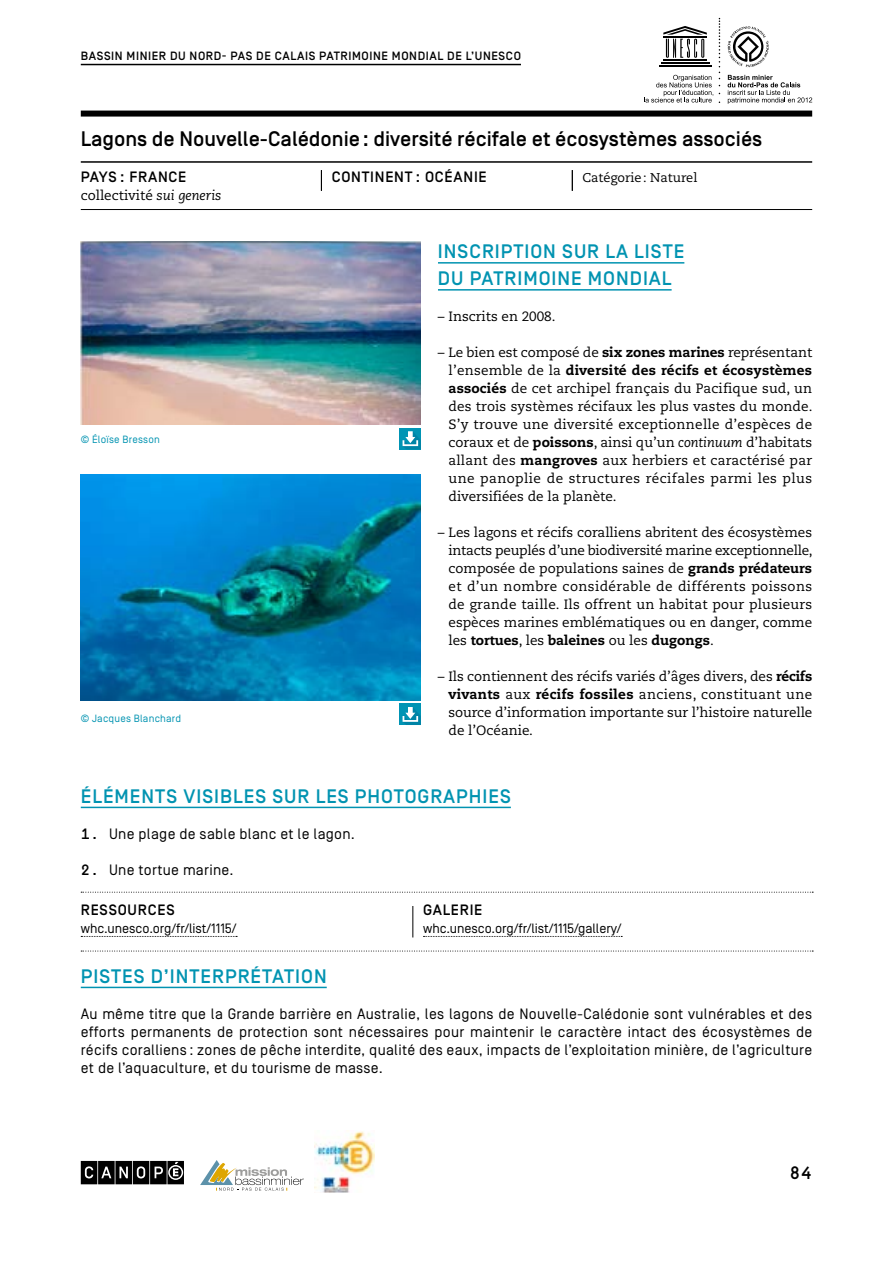
<style>
.page{position:relative;width:893px;height:1263px;background:#fff}
.page>*{position:absolute;margin:0;border:0;box-sizing:border-box;transform-origin:0 0}
.t1{font:500 21px "Simplon BP";color:#000}
.t2{font:500 19.5px/27px "Simplon BP";letter-spacing:.05em;color:#0193b1}
.t3{font:500 18px "Simplon BP Mono";color:#000}
.t4{font:15px/18px "Simplon BP Regular";letter-spacing:.02em;color:#000;text-align:justify}
.t5{font:500 15px "Simplon BP";letter-spacing:.05em;color:#000}
.t6{font:13.5px/18px "Caecilia LT Std";color:#000;text-align:justify}
.t7{font:13.5px "Simplon BP Regular";color:#000}
.t8{font:12.75px "Caecilia LT Std";color:#000}
.t9{font:500 12px "Simplon BP";letter-spacing:.05em;color:#000}
.t10{font:10.5px "Simplon BP Regular";letter-spacing:.02em;color:#0193b1}
.s1{font-style:italic}
.s2{font-weight:800}
.s3{font-family:"Simplon BP Mono";font-weight:500}
</style>
<div class="page">
<img style="left:314px;top:1130px;width:61px;height:62px">
<hr style="left:81px;top:64px;width:440px;height:1px;background:#000">
<svg style="left:81px;top:1161px;width:103px;height:23px"></svg>
<svg style="left:200px;top:1160px;width:104px;height:31px"></svg>
<hr style="left:438px;top:262px;width:246px;height:2px;background:#0193b1">
<hr style="left:438px;top:289px;width:234px;height:2px;background:#0193b1">
<hr style="left:81px;top:807px;width:430px;height:1px;background:#0193b1">
<hr style="left:81px;top:987px;width:246px;height:1px;background:#0193b1">
<svg style="left:81px;top:936px;width:156px;height:1px"></svg>
<svg style="left:423px;top:936px;width:199px;height:1px"></svg>
<hr style="left:412px;top:906px;width:1px;height:31px;background:#000">
<svg style="left:81px;top:892px;width:732px;height:1px"></svg>
<svg style="left:81px;top:951px;width:732px;height:1px"></svg>
<img style="left:81px;top:242px;width:340px;height:183px">
<img style="left:81px;top:474px;width:340px;height:227px">
<svg style="left:728px;top:26px;width:41px;height:41px"></svg>
<svg style="left:728px;top:75px;width:84px;height:29px"></svg>
<svg style="left:644px;top:18px;width:76px;height:85px"></svg>
<svg style="left:321px;top:170px;width:1px;height:21px"></svg>
<svg style="left:572px;top:170px;width:1px;height:21px"></svg>
<hr style="left:81px;top:209px;width:731px;height:1px;background:#000">
<div style="left:81px;top:111px;width:731px;height:6px;background:#000"></div>
<hr style="left:81px;top:161px;width:731px;height:2px;background:#000">
<div style="left:400px;top:428px;width:21px;height:21px;background:#0094b4"></div>
<svg style="left:402px;top:431px;width:19px;height:18px"></svg>
<div style="left:400px;top:704px;width:21px;height:21px;background:#0094b4"></div>
<svg style="left:402px;top:707px;width:19px;height:18px"></svg>
<p class="t9" style="left:81px;top:49px;width:440px">Bassin minier du nord- pas de calais Patrimoine mondial de l’UNESCO</p>
<h1 class="t1" style="left:81px;top:127px;width:683px">Lagons de Nouvelle-Calédonie: diversité récifale et écosystèmes associés</h1>
<p class="t5" style="left:81px;top:168px;width:17px">PAYS</p>
<p class="t5" style="left:120px;top:168px;width:66px">: FRANCE</p>
<p class="t6" style="left:81px;top:186px;width:142px">collectivité <span class="s1">sui generis</span></p>
<p class="t10" style="left:81px;top:433px;width:81px">© Éloïse Bresson</p>
<p class="t10" style="left:81px;top:712px;width:102px">© Jacques Blanchard</p>
<p class="t5" style="left:332px;top:168px;width:149px">CONTINENT : OCÉANIE</p>
<p class="t8" style="left:583px;top:170px;width:116px">Catégorie: Naturel</p>
<h2 class="t2" style="left:438px;top:238px;width:245px;text-indent:167px">LALISTE<br>DU PATRIMOINE MONDIAL</h2>
<p class="t6" style="left:438px;top:308px;width:119px">– Inscrits en 2008.</p>
<p class="t6" style="left:448px;top:344px;width:365px;text-indent:-11px">– Le bien est composé de <span class="s2">six zones marines</span> représentant l’ensemble de la <span class="s2">diversité des récifs et écosystèmes associés</span> de cet archipel français du Pacifique sud, un des trois systèmes récifaux les plus vastes du monde.<br>S’y trouve une diversité exceptionnelle d’espèces de coraux et de <span class="s2">poissons</span>, ainsi qu’un <span class="s1">continuum</span> d’habitats allant des <span class="s2">mangroves</span> aux herbiers et caractérisé par une panoplie de structures récifales parmi les plus diversifiées de la planète.</p>
<p class="t6" style="left:448px;top:524px;width:366px;text-indent:-11px">– Les lagons et récifs coralliens abritent des écosystèmes intacts peuplés d’une biodiversité marine exceptionnelle, composée de populations saines de <span class="s2">grands prédateurs </span>et d’un nombre considérable de différents poissons de grande taille. Ils offrent un habitat pour plusieurs espèces marines emblématiques ou en danger, comme les <span class="s2">tortues</span>, les <span class="s2">baleines</span> ou les <span class="s2">dugongs</span>.</p>
<p class="t6" style="left:448px;top:668px;width:365px;text-indent:-11px">– Ils contiennent des récifs variés d’âges divers, des <span class="s2">récifs vivants</span> aux <span class="s2">récifs fossiles</span> anciens, constituant une source d’information importante sur l’histoire naturelle de l’Océanie.</p>
<h2 class="t2" style="left:438px;top:238px;width:138px">INSCRI PTION SUR</h2>
<h2 class="t2" style="left:81px;top:783px;width:164px">ÉLÉMENTS VISIBLES</h2>
<h2 class="t2" style="left:272px;top:783px;width:13px">SUR</h2>
<h2 class="t2" style="left:316px;top:783px;width:12px">LES</h2>
<h2 class="t2" style="left:355px;top:783px;width:64px">PHOTOGRA</h2>
<h2 class="t2" style="left:456px;top:783px;width:37px">PHIES</h2>
<p class="t4" style="left:81px;top:825px;width:276px"><span class="s3">1.</span> Une plage de sable blanc et le lagon.</p>
<p class="t4" style="left:81px;top:861px;width:154px"><span class="s3">2.</span> Une tortue marine.</p>
<p class="t5" style="left:81px;top:902px;width:11px">RESSOUR</p>
<p class="t5" style="left:148px;top:902px;width:19px">CES</p>
<p class="t7" style="left:81px;top:921px;width:157px">whc.unesco.org/fr/list/1115/</p>
<p class="t5" style="left:423px;top:902px;width:10px">GALERIE</p>
<p class="t7" style="left:423px;top:921px;width:200px">whc.unesco.org/fr/list/1115/gallery/</p>
<h2 class="t2" style="left:81px;top:963px;width:247px">PISTES D’INTERPRÉTATIO N</h2>
<p class="t4" style="left:81px;top:1005px;width:733px">Au même titre que la Grande barrière en Australie, les lagons de Nouvelle-Calédonie sont vulnérables et des efforts permanents de protection sont nécessaires pour maintenir le caractère intact des écosystèmes de récifs coralliens : zones de pêche interdite, qualité des eaux, impacts de l’exploitation minière, de l’agriculture et de l’aquaculture, et du tourisme de masse.</p>
<h3 class="t3" style="left:789px;top:1161px;width:24px">84</h3>
</div>
